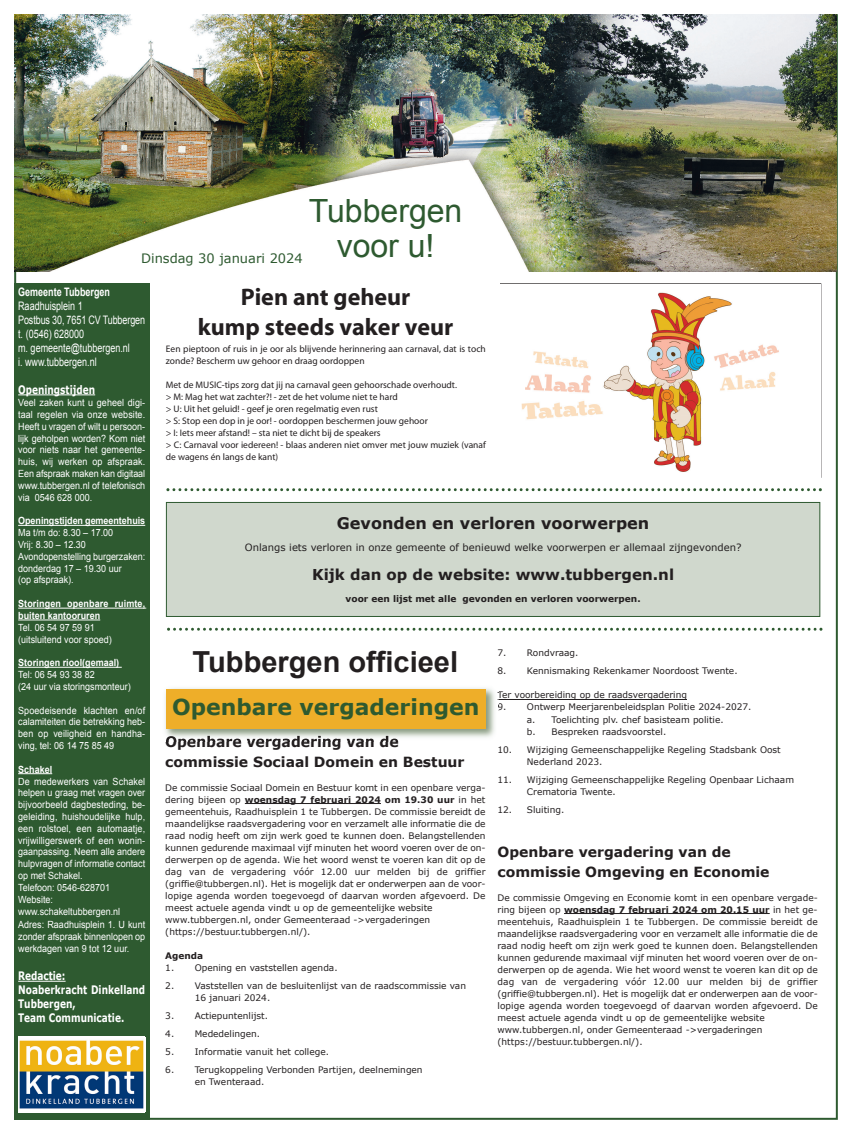
<style>
.page{position:relative;width:851px;height:1134px;background:#fff}
.page>*{position:absolute;margin:0;border:0;box-sizing:border-box;transform-origin:0 0}
.t1{font:32px/35px "Arial";color:#2e5a30;text-align:center}
.t2{font:700 29px "Arial";color:#231f20}
.t3{font:700 24px/30px "Myriad";color:#231f20;text-align:center}
.t4{font:700 22px "Verdana";color:#2e5a30}
.t5{font:700 16px "Verdana";color:#231f20}
.t6{font:700 15px "Verdana";color:#231f20}
.t7{font:700 14px/20px "Verdana";color:#231f20}
.t8{font:13px "Verdana";color:#2e5a30}
.t9{font:11.7px/13.9px "Arial";color:#fff;scale:.77 1}
.t10{font:700 11.7px/14px "Verdana";color:#fff;scale:.77 1}
.t11{font:700 11.7px "Arial";color:#fff;scale:.77 1}
.t12{font:10px "Verdana";color:#231f20}
.t13{font:9.9px/11.8px "Arial";color:#fff;scale:.91 1}
.t14{font:700 9.9px/11.8px "Arial";color:#fff;scale:.91 1}
.t15{font:9.5px/12px "Myriad";color:#231f20}
.t16{font:9px/12px "Verdana";color:#231f20}
.t17{font:700 9px "Verdana";color:#231f20}
.s1{font-weight:700}
</style>
<div class="page">
<div style="left:167px;top:503px;width:652px;height:113px;background:#d0d8cd"></div>
<div style="left:166px;top:502px;width:654px;height:115px;border:1px solid #2e5a30"></div>
<div style="left:14px;top:284px;width:135px;height:836px;background:#2e5a30"></div>
<hr style="left:18px;top:395px;width:77px;height:1px;background:#fff">
<hr style="left:18px;top:525px;width:127px;height:1px;background:#fff">
<hr style="left:18px;top:608px;width:127px;height:1px;background:#fff">
<hr style="left:18px;top:620px;width:82px;height:1px;background:#fff">
<hr style="left:18px;top:667px;width:104px;height:1px;background:#fff">
<hr style="left:18px;top:773px;width:34px;height:1px;background:#fff">
<hr style="left:18px;top:981px;width:48px;height:1px;background:#fff">
<div style="left:18px;top:1036px;width:127px;height:77px;background:#fff"></div>
<img style="left:19px;top:1040px;width:125px;height:69px">
<img style="left:14px;top:14px;width:822px;height:257px">
<svg style="left:166px;top:488px;width:655px;height:3px"></svg>
<svg style="left:167px;top:628px;width:655px;height:3px"></svg>
<img style="left:521px;top:292px;width:258px;height:180px">
<hr style="left:245px;top:803px;width:136px;height:1px;background:#231f20">
<hr style="left:497px;top:699px;width:189px;height:1px;background:#231f20">
<hr style="left:564px;top:913px;width:205px;height:1px;background:#231f20">
<img style="left:165px;top:688px;width:330px;height:54px">
<img style="left:166px;top:736px;width:66px;height:6px">
<div style="left:166px;top:689px;width:319px;height:40px;background:#eeae29"></div>
<h1 class="t1" style="left:309px;top:193px;width:155px">Tubbergen voor u!</h1>
<h3 class="t8" style="left:141px;top:250px;width:163px">Dinsdag 30 januari 2024</h3>
<p class="t11" style="left:18px;top:286px;width:121px">Gemeente Tubbergen</p>
<p class="t9" style="left:18px;top:299px;width:166px">Raadhuisplein 1<br>Postbus 30, 7651 CV Tubbergen t. (0546) 628000<br>m. gemeente@tubbergen.nl<br>i. www.tubbergen.nl</p>
<p class="t10" style="left:18px;top:382px;width:101px">Openingstijden</p>
<p class="t13" style="left:18px;top:397px;width:141px;text-align:justify">Veel zaken kunt u geheel digi&shy;taal regelen via onze website.<br>Heeft u vragen of wilt u persoon&shy;lijk geholpen worden? Kom niet voor niets naar het gemeente&shy;huis, wij werken op afspraak.<br>Een afspraak maken kan digitaal www.tubbergen.nl of telefonisch via 0546 628 000.</p>
<p class="t14" style="left:18px;top:515px;width:141px">Openingstijden gemeentehuis</p>
<p class="t13" style="left:18px;top:527px;width:141px">Ma t/m do: 8.30 – 17.00<br>Vrij: 8.30 – 12.30<br>Avondopenstelling burgerzaken: donderdag 17 – 19.30 uur<br>(op afspraak).</p>
<p class="t14" style="left:18px;top:598px;width:141px">Storingen openbare ruimte, buiten kantooruren</p>
<p class="t13" style="left:18px;top:621px;width:104px">Tel. 06 54 97 59 91 (uitsluitend voor spoed)</p>
<p class="t14" style="left:18px;top:657px;width:113px">Storingen riool(gemaal)</p>
<p class="t13" style="left:18px;top:669px;width:125px">Tel: 06 54 93 38 82<br>(24 uur via storingsmonteur)</p>
<p class="t13" style="left:18px;top:704px;width:141px;text-align:justify">Spoedeisende klachten en/of calamiteiten die betrekking heb&shy;ben op veiligheid en handha&shy;ving, tel: 06 14 75 85 49</p>
<p class="t14" style="left:18px;top:763px;width:39px">Schakel</p>
<p class="t13" style="left:18px;top:775px;width:141px">De medewerkers van Schakel helpen u graag met vragen over bijvoorbeeld dagbesteding, be&shy;geleiding, huishoudelijke hulp, een rolstoel, een automaatje, vrijwilligerswerk of een wonin&shy;gaanpassing. Neem alle andere hulpvragen of informatie contact op met Schakel.<br>Telefoon: 0546-628701<br>Website: www.schakeltubbergen.nl<br>Adres: Raadhuisplein 1. U kunt zonder afspraak binnenlopen op werkdagen van 9 tot 12 uur.</p>
<p class="t10" style="left:18px;top:968px;width:166px">Redactie:<br>Noaberkracht Dinkelland<br>Tubbergen,<br>Team Communicatie.</p>
<h3 class="t3" style="left:198px;top:284px;width:257px">Pien ant geheur<br>kump steeds vaker veur</h3>
<p class="t15" style="left:166px;top:344px;width:321px">Een pieptoon of ruis in je oor als blijvende herinnering aan carnaval, dat is toch zonde? Bescherm uw gehoor en draag oordoppen</p>
<p class="t15" style="left:166px;top:380px;width:321px">Met de MUSIC-tips zorg dat jij na carnaval geen gehoorschade overhoudt.<br>&gt; M: Mag het wat zachter?! - zet de het volume niet te hard<br>&gt; U: Uit het geluid! - geef je oren regelmatig even rust<br>&gt; S: Stop een dop in je oor! - oordoppen beschermen jouw gehoor<br>&gt; I: Iets meer afstand! – sta niet te dicht bij de speakers<br>&gt; C: Carnaval voor iedereen! - blaas anderen niet omver met jouw muziek (vanaf de wagens én langs de kant)</p>
<h3 class="t5" style="left:337px;top:513px;width:314px">Gevonden en verloren voorwerpen</h3>
<p class="t12" style="left:245px;top:541px;width:498px">Onlangs iets verloren in onze gemeente of benieuwd welke voorwerpen er allemaal zijngevonden?</p>
<h3 class="t6" style="left:312px;top:565px;width:363px">Kijk dan op de website: www.tubbergen.nl</h3>
<p class="t17" style="left:345px;top:593px;width:296px">voor een lijst met alle gevonden en verloren voorwerpen.</p>
<h2 class="t2" style="left:193px;top:646px;width:267px">Tubbergen officieel</h2>
<h3 class="t4" style="left:172px;top:693px;width:309px">Openbare vergaderingen</h3>
<h3 class="t7" style="left:165px;top:731px;width:301px">Openbare vergadering van de commissie Sociaal Domein en Bestuur</h3>
<p class="t16" style="left:165px;top:781px;width:322px">De commissie Sociaal Domein en Bestuur komt in een openbare verga&shy;dering bijeen op <span class="s1">woensdag 7 februari 2024 om 19.30 uur</span> in het gemeentehuis, Raadhuisplein 1 te Tubbergen. De commissie bereidt de maandelijkse raadsvergadering voor en verzamelt alle informatie die de raad nodig heeft om zijn werk goed te kunnen doen. Belangstellenden kunnen gedurende maximaal vijf minuten het woord voeren over de on&shy;derwerpen op de agenda. Wie het woord wenst te voeren kan dit op de dag van de vergadering vóór 12.00 uur melden bij de griffier (griffie@tubbergen.nl). Het is mogelijk dat er onderwerpen aan de voor&shy;lopige agenda worden toegevoegd of daarvan worden afgevoerd. De meest actuele agenda vindt u op de gemeentelijke website www.tubbergen.nl, onder Gemeenteraad -&gt;vergaderingen (https://bestuur.tubbergen.nl/).</p>
<p class="t17" style="left:165px;top:949px;width:39px">Agenda</p>
<p class="t16" style="left:165px;top:961px;width:174px">1. Opening en vaststellen agenda.</p>
<p class="t16" style="left:195px;top:979px;width:273px;text-indent:-29px">2. Vaststellen van de besluitenlijst van de raadscommissie van<br>16 januari 2024.</p>
<p class="t16" style="left:165px;top:1009px;width:104px">3. Actiepuntenlijst.</p>
<p class="t16" style="left:165px;top:1027px;width:96px">4. Mededelingen.</p>
<p class="t16" style="left:165px;top:1045px;width:165px">5. Informatie vanuit het college.</p>
<p class="t16" style="left:195px;top:1063px;width:229px;text-indent:-29px">6. Terugkoppeling Verbonden Partijen, deelnemingen en Twenteraad.</p>
<p class="t16" style="left:497px;top:647px;width:82px">7. Rondvraag.</p>
<p class="t16" style="left:497px;top:665px;width:241px">8. Kennismaking Rekenkamer Noordoost Twente.</p>
<p class="t16" style="left:497px;top:689px;width:191px">Ter voorbereiding op de raadsvergadering</p>
<p class="t16" style="left:527px;top:701px;width:226px;text-indent:-29px">9. Ontwerp Meerjarenbeleidsplan Politie 2024-2027. a. Toelichting plv. chef basisteam politie.<br>b. Bespreken raadsvoorstel.</p>
<p class="t16" style="left:527px;top:743px;width:255px;text-indent:-29px">10. Wijziging Gemeenschappelijke Regeling Stadsbank Oost<br>Nederland 2023.</p>
<p class="t16" style="left:527px;top:773px;width:268px;text-indent:-29px">11. Wijziging Gemeenschappelijke Regeling Openbaar Lichaam<br>Crematoria Twente.</p>
<p class="t16" style="left:497px;top:803px;width:68px">12. Sluiting.</p>
<h3 class="t7" style="left:497px;top:841px;width:273px">Openbare vergadering van de commissie Omgeving en Economie</h3>
<p class="t16" style="left:497px;top:891px;width:322px">De commissie Omgeving en Economie komt in een openbare vergade&shy;ring bijeen op <span class="s1">woensdag 7 februari 2024 om 20.15 uur</span> in het ge&shy;meentehuis, Raadhuisplein 1 te Tubbergen. De commissie bereidt de maandelijkse raadsvergadering voor en verzamelt alle informatie die de raad nodig heeft om zijn werk goed te kunnen doen. Belangstellenden kunnen gedurende maximaal vijf minuten het woord voeren over de on&shy;derwerpen op de agenda. Wie het woord wenst te voeren kan dit op de dag van de vergadering vóór 12.00 uur melden bij de griffier (griffie@tubbergen.nl). Het is mogelijk dat er onderwerpen aan de voor&shy;lopige agenda worden toegevoegd of daarvan worden afgevoerd. De meest actuele agenda vindt u op de gemeentelijke website www.tubbergen.nl, onder Gemeenteraad -&gt;vergaderingen (https://bestuur.tubbergen.nl/).</p>
</div>
